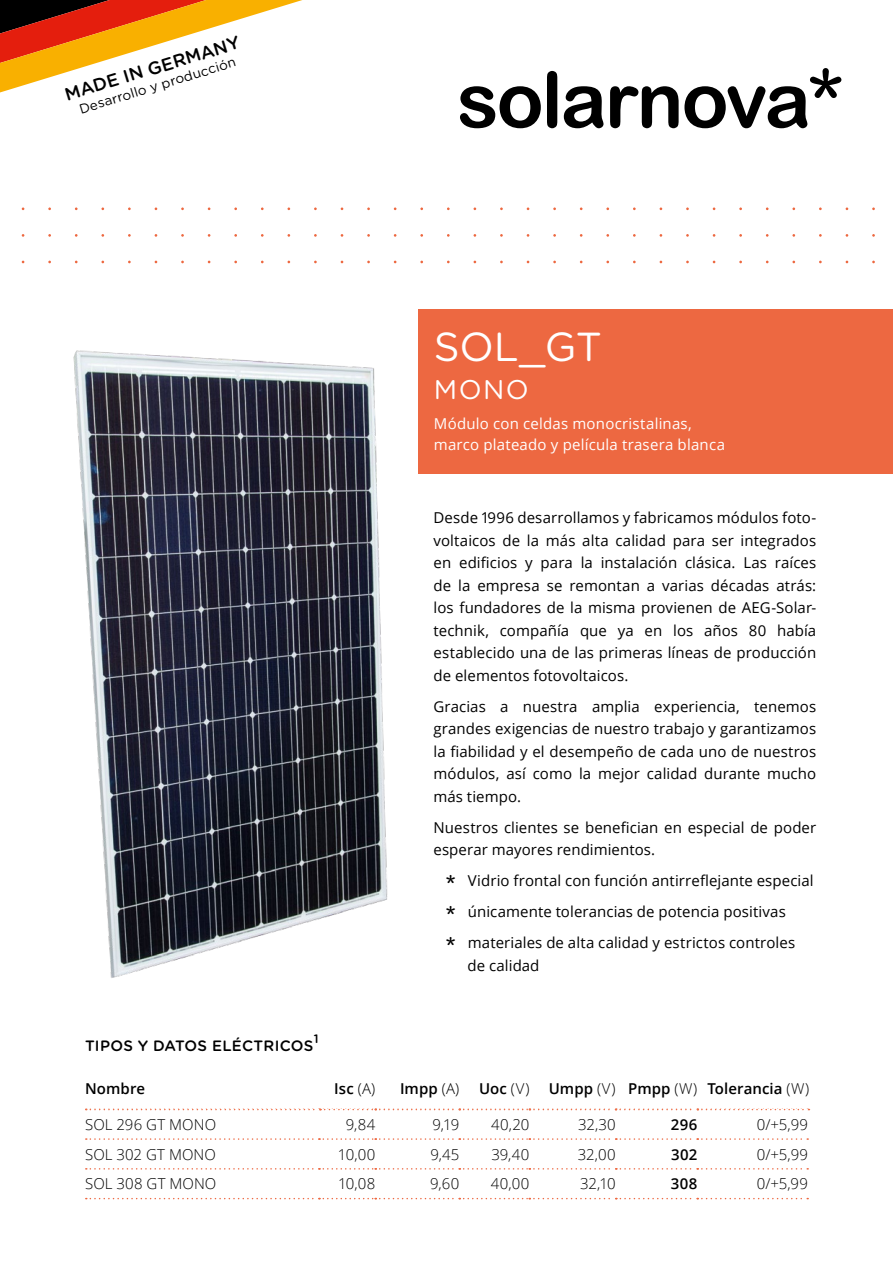
<style>
.page{position:relative;width:893px;height:1263px;background:#fff}
.page>*{position:absolute;margin:0;border:0;box-sizing:border-box;transform-origin:0 0}
.t1{font:40.5px "Gotham Rounded";color:#fff}
.t2{font:27px "Gotham Rounded";color:#fff}
.t3{font:500 18px "Gotham Rounded";color:#000}
.t4{font:15px/22.5px "Open Sans";letter-spacing:.005em;color:#000;text-align:justify}
.t5{font:300 15px "Open Sans";letter-spacing:.005em;color:#000}
.t6{font:15px/21px "Open Sans";letter-spacing:.015em;color:#fff}
.t7{font:600 15px "Open Sans";letter-spacing:.005em;color:#000}
.t8{font:500 15px "Gotham Rounded";letter-spacing:.015em;color:#000}
.t9{font:13.5px "Gotham Rounded";color:#000}
.t10{font:500 12.15px "Gotham Rounded";color:#000}
.s1{font-family:"Arial Rounded MT Bold";font-size:21px}
.s2{font-weight:300}
</style>
<div class="page">
<img style="left:73px;top:350px;width:315px;height:628px">
<svg style="left:460px;top:68px;width:381px;height:60px"></svg>
<svg style="left:0;top:0;width:302px;height:93px"></svg>
<div style="left:418px;top:309px;width:475px;height:165px;background:#ed6841"></div>
<svg style="left:86px;top:1168px;width:524px;height:1px"></svg>
<svg style="left:616px;top:1168px;width:192px;height:1px"></svg>
<svg style="left:86px;top:1198px;width:524px;height:1px"></svg>
<svg style="left:616px;top:1198px;width:192px;height:1px"></svg>
<svg style="left:86px;top:1138px;width:524px;height:2px"></svg>
<svg style="left:616px;top:1138px;width:192px;height:2px"></svg>
<svg style="left:86px;top:1108px;width:524px;height:2px"></svg>
<svg style="left:615px;top:1108px;width:194px;height:2px"></svg>
<p class="t3" style="left:62px;top:83px;width:183px;rotate:-17deg">MADE IN GERMANY</p>
<p class="t9" style="left:77px;top:100px;width:165px;rotate:-17deg">Desarrollo y producción</p>
<h1 class="t1" style="left:434px;top:319px;width:170px">SOL_GT</h1>
<h2 class="t2" style="left:434px;top:370px;width:96px">MONO</h2>
<p class="t6" style="left:434px;top:413px;width:293px">Módulo con celdas monocristalinas, marco plateado y película trasera blanca</p>
<p class="t4" style="left:433px;top:506px;width:384px">Desde 1996 desarrollamos y fabricamos módulos foto&shy;voltaicos de la más alta calidad para ser integrados en edificios y para la instalación clásica. Las raíces de la empresa se remontan a varias décadas atrás: los fundadores de la misma provienen de AEG-Solar&shy;technik, compañía que ya en los años 80 había establecido una de las primeras líneas de producción de elementos fotovoltaicos.</p>
<p class="t4" style="left:433px;top:694px;width:384px">Gracias a nuestra amplia experiencia, tenemos grandes exigencias de nuestro trabajo y garantizamos la fiabilidad y el desempeño de cada uno de nuestros módulos, así como la mejor calidad durante mucho más tiempo.</p>
<p class="t4" style="left:433px;top:815px;width:384px">Nuestros clientes se benefician en especial de poder esperar mayores rendimientos.</p>
<p class="t4" style="left:446px;top:865px;width:369px;line-height:31px;text-align:left"><span class="s1">*</span> Vidrio frontal con función antirreflejante especial <span class="s1">*</span> únicamente tolerancias de potencia positivas<br><span class="s1">*</span> materiales de alta calidad y estrictos controles</p>
<p class="t4" style="left:468px;top:953px;width:73px">de calidad</p>
<p class="t8" style="left:85px;top:1035px;width:230px">TIPOS Y DATOS ELÉCTRICOS</p>
<p class="t10" style="left:314px;top:1030px;width:6px">1</p>
<p class="t7" style="left:85px;top:1078px;width:62px">Nombre</p>
<p class="t7" style="left:334px;top:1078px;width:43px">Isc <span class="s2">(A)</span></p>
<p class="t7" style="left:400px;top:1078px;width:61px">Impp <span class="s2">(A)</span></p>
<p class="t7" style="left:479px;top:1078px;width:52px">Uoc <span class="s2">(V)</span></p>
<p class="t7" style="left:549px;top:1078px;width:262px">Umpp <span class="s2">(V)</span> Pmpp <span class="s2">(W)</span> Tolerancia <span class="s2">(W)</span></p>
<p class="t5" style="left:85px;top:1114px;width:133px">SOL 296 GT MONO</p>
<p class="t5" style="left:346px;top:1114px;width:31px">9,84</p>
<p class="t5" style="left:433px;top:1114px;width:28px">9,19</p>
<p class="t5" style="left:491px;top:1114px;width:40px">40,20</p>
<p class="t5" style="left:578px;top:1114px;width:39px">32,30</p>
<p class="t7" style="left:671px;top:1114px;width:28px">296</p>
<p class="t5" style="left:757px;top:1114px;width:53px">0/+5,99</p>
<p class="t5" style="left:85px;top:1144px;width:132px">SOL 302 GT MONO</p>
<p class="t5" style="left:338px;top:1144px;width:39px">10,00</p>
<p class="t5" style="left:430px;top:1144px;width:30px">9,45</p>
<p class="t5" style="left:491px;top:1144px;width:40px">39,40</p>
<p class="t5" style="left:578px;top:1144px;width:39px">32,00</p>
<p class="t7" style="left:671px;top:1144px;width:28px">302</p>
<p class="t5" style="left:757px;top:1144px;width:53px">0/+5,99</p>
<p class="t5" style="left:85px;top:1174px;width:133px">SOL 308 GT MONO</p>
<p class="t5" style="left:338px;top:1174px;width:39px">10,08</p>
<p class="t5" style="left:430px;top:1174px;width:31px">9,60</p>
<p class="t5" style="left:491px;top:1174px;width:40px">40,00</p>
<p class="t5" style="left:580px;top:1174px;width:37px">32,10</p>
<p class="t7" style="left:671px;top:1174px;width:28px">308</p>
<p class="t5" style="left:757px;top:1174px;width:53px">0/+5,99</p>
</div>
